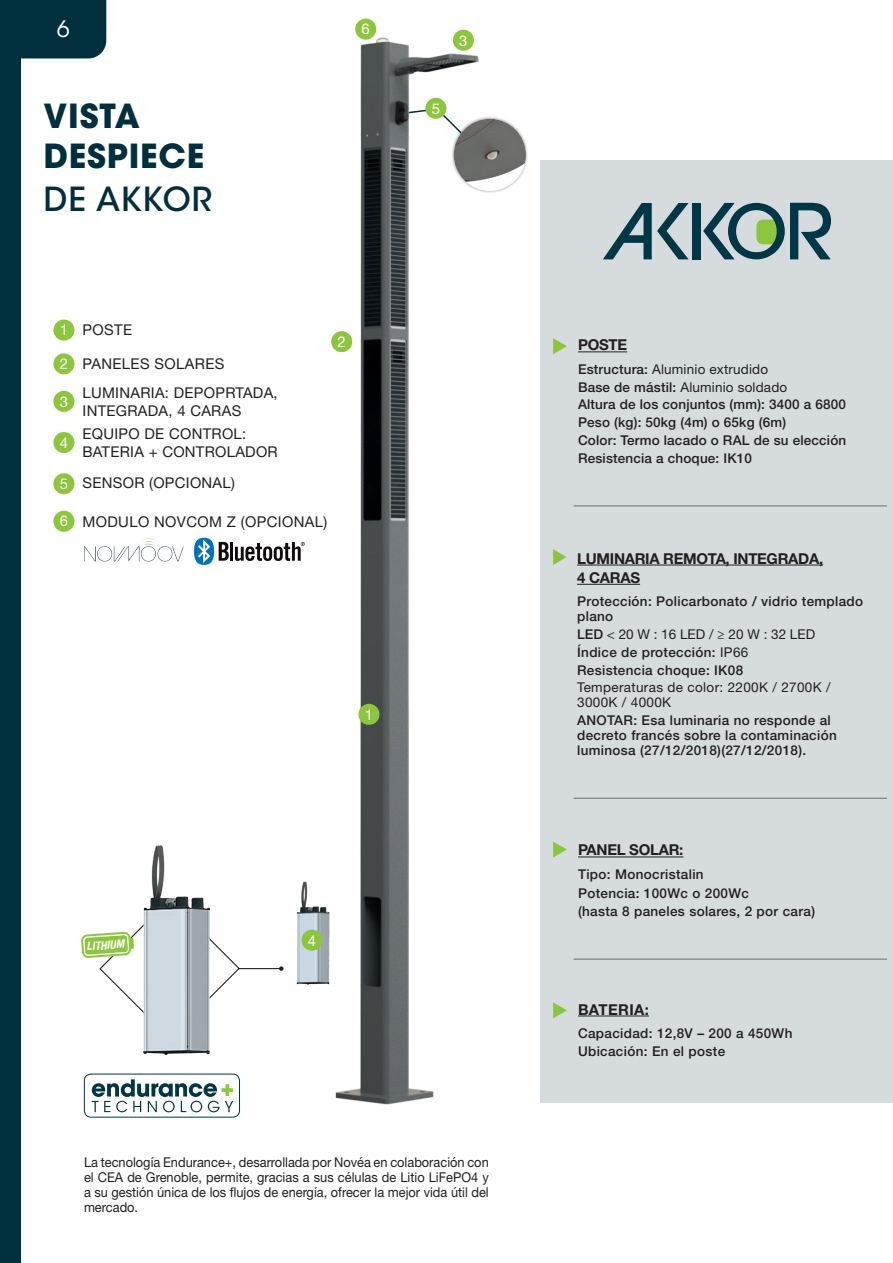
<style>
.page{position:relative;width:893px;height:1263px;background:#fff}
.page>*{position:absolute;margin:0;border:0;box-sizing:border-box;transform-origin:0 0}
.TITRE_1_FR{font:700 33px/39.6px "ITC Avant Garde Std";letter-spacing:.025em;color:#002f3e}
.TITRE_1_FR-2{font:500 33px "ITC Avant Garde Std";letter-spacing:.025em;color:#002f3e}
.t1{font:22.5px "ITC Avant Garde Std";color:#fff}
.t2{font:700 15px "Helvetica Neue LT Std";letter-spacing:-.02em;color:#231f20}
.t3{font:700 15px "Helvetica Neue LT Std";letter-spacing:.025em;color:#231f20}
.t4{font:14.85px/17.9px "Helvetica Neue LT Std";letter-spacing:.02em;color:#231f20}
.t5{font:14.85px "Helvetica Neue LT Std";color:#fff}
.Texte_intro_fr_10_pt{font:500 13.5px/15px "Helvetica Neue LT Std";letter-spacing:.025em;color:#231f20}
.t6{font:13.5px/15px "Helvetica Neue LT Std";letter-spacing:.015em;color:#231f20;text-align:justify;scale:.95 1}
.t7{font:13.5px/15px "Helvetica Neue LT Std";letter-spacing:.015em;color:#231f20}
.t8{font:italic 700 condensed 11.55px "Helvetica Neue LT Std";color:#fff}
.s1{font-weight:500}
.s2{font-weight:400}
</style>
<div class="page">
<img style="left:329px;top:18px;width:150px;height:1087px">
<img style="left:296px;top:881px;width:33px;height:104px">
<div style="left:540px;top:160px;width:353px;height:943px;background:#d6dbde"></div>
<div style="left:53px;top:391px;width:21px;height:21px;background:#8bc63e;border-radius:50%"></div>
<div style="left:358px;top:704px;width:21px;height:21px;background:#8bc63e;border-radius:50%"></div>
<div style="left:301px;top:929px;width:22px;height:22px;background:#8bc63e;border-radius:50%"></div>
<div style="left:331px;top:331px;width:21px;height:21px;background:#8bc63e;border-radius:50%"></div>
<div style="left:453px;top:30px;width:21px;height:21px;background:#8bc63e;border-radius:50%"></div>
<hr style="left:574px;top:505px;width:313px;height:1px;background:#848383">
<hr style="left:574px;top:798px;width:313px;height:1px;background:#848383">
<hr style="left:574px;top:958px;width:313px;height:2px;background:#848383">
<hr style="left:578px;top:351px;width:49px;height:1px;background:#231f20">
<svg style="left:553px;top:338px;width:14px;height:16px"></svg>
<hr style="left:578px;top:856px;width:105px;height:1px;background:#231f20">
<svg style="left:553px;top:841px;width:14px;height:16px"></svg>
<hr style="left:578px;top:1015px;width:71px;height:1px;background:#231f20">
<svg style="left:553px;top:1002px;width:14px;height:16px"></svg>
<hr style="left:577px;top:565px;width:246px;height:1px;background:#231f20">
<hr style="left:577px;top:584px;width:63px;height:1px;background:#231f20">
<svg style="left:553px;top:549px;width:13px;height:16px"></svg>
<hr style="left:206px;top:968px;width:75px;height:1px;background:#231f20">
<svg style="left:279px;top:966px;width:5px;height:5px"></svg>
<div style="left:53px;top:320px;width:21px;height:21px;background:#8bc63e;border-radius:50%"></div>
<div style="left:53px;top:353px;width:21px;height:21px;background:#8bc63e;border-radius:50%"></div>
<div style="left:53px;top:432px;width:21px;height:21px;background:#8bc63e;border-radius:50%"></div>
<svg style="left:92px;top:1079px;width:141px;height:33px"></svg>
<div style="left:84px;top:1074px;width:156px;height:43px;border:1px solid #003747;border-radius:7px"></div>
<svg style="left:81px;top:931px;width:160px;height:72px"></svg>
<img style="left:133px;top:845px;width:86px;height:210px">
<svg style="left:603px;top:203px;width:86px;height:56px"></svg>
<div style="left:692px;top:203px;width:9px;height:56px;background:#003747"></div>
<svg style="left:703px;top:203px;width:128px;height:56px"></svg>
<svg style="left:404px;top:106px;width:67px;height:37px"></svg>
<div style="left:452px;top:117px;width:76px;height:76px;background:#231f20;opacity:.38"></div>
<img style="left:454px;top:119px;width:72px;height:72px;border-radius:36px">
<div style="left:53px;top:473px;width:21px;height:21px;background:#8bc63e;border-radius:50%"></div>
<div style="left:425px;top:98px;width:21px;height:21px;background:#8bc63e;border-radius:50%"></div>
<div style="left:53px;top:511px;width:21px;height:21px;background:#8bc63e;border-radius:50%"></div>
<div style="left:355px;top:19px;width:21px;height:21px;background:#8bc63e;border-radius:50%"></div>
<img style="left:84px;top:537px;width:120px;height:25px">
<hr style="left:230px;top:542px;width:3px;height:19px;background:#110a0c">
<svg style="left:235px;top:542px;width:70px;height:19px"></svg>
<svg style="left:194px;top:538px;width:35px;height:27px"></svg>
<div style="left:0;top:0;width:21px;height:1263px;background:#002f3e"></div>
<div style="left:21px;top:0;width:85px;height:58px;background:#002f3e"></div>
<h2 class="t1" style="left:57px;top:15px;width:14px">6</h2>
<p class="t5" style="left:362px;top:20px;width:10px">6</p>
<p class="TITRE_1_FR" style="left:44px;top:96px;width:162px">VISTA<br>DESPIECE</p>
<p class="TITRE_1_FR-2" style="left:44px;top:179px;width:170px">DE AKKOR</p>
<p class="t5" style="left:60px;top:321px;width:10px">1</p>
<p class="t4" style="left:83px;top:321px;width:51px">POSTE</p>
<p class="t5" style="left:60px;top:355px;width:10px">2</p>
<p class="t4" style="left:83px;top:355px;width:143px">PANELES SOLARES</p>
<p class="t5" style="left:60px;top:392px;width:10px">3</p>
<p class="t5" style="left:60px;top:434px;width:10px">4</p>
<p class="t4" style="left:83px;top:383px;width:197px">LUMINARIA: DEPOPRTADA,<br>INTEGRADA, 4 CARAS</p>
<p class="t4" style="left:83px;top:424px;width:197px">EQUIPO DE CONTROL:<br>BATERIA + CONTROLADOR</p>
<p class="t5" style="left:60px;top:475px;width:10px">5</p>
<p class="t4" style="left:83px;top:473px;width:154px">SENSOR (OPCIONAL)</p>
<p class="t5" style="left:60px;top:512px;width:10px">6</p>
<p class="t4" style="left:83px;top:512px;width:246px">MODULO NOVCOM Z (OPCIONAL)</p>
<p class="t5" style="left:338px;top:333px;width:10px">2</p>
<p class="t5" style="left:459px;top:31px;width:10px">3</p>
<p class="t5" style="left:432px;top:100px;width:10px">5</p>
<p class="t5" style="left:365px;top:705px;width:10px">1</p>
<p class="t8" style="left:86px;top:939px;width:39px;rotate:-4deg">LITHIUM</p>
<p class="t5" style="left:308px;top:932px;width:10px">4</p>
<p class="t6" style="left:84px;top:1154px;width:428px">La tecnología Endurance+, desarrollada por Novéa en colaboración con el CEA de Grenoble, permite, gracias a sus células de Litio LiFePO4 y a su gestión única de los flujos de energía, ofrecer la mejor vida útil del mercado.</p>
<p class="t2" style="left:578px;top:336px;width:51px">POSTE</p>
<p class="t7" style="left:578px;top:361px;width:192px"><span class="s1">Estructura:</span> Aluminio extrudido</p>
<p class="t7" style="left:578px;top:379px;width:211px"><span class="s1">Base de mástil:</span> Aluminio soldado</p>
<p class="Texte_intro_fr_10_pt" style="left:578px;top:397px;width:269px">Altura de los conjuntos (mm): 3400 a 6800</p>
<p class="Texte_intro_fr_10_pt" style="left:578px;top:415px;width:210px">Peso (kg): 50kg (4m) o 65kg (6m)</p>
<p class="Texte_intro_fr_10_pt" style="left:578px;top:432px;width:270px">Color: Termo lacado o RAL de su elección</p>
<p class="Texte_intro_fr_10_pt" style="left:578px;top:450px;width:175px">Resistencia a choque: IK10</p>
<p class="t2" style="left:577px;top:549px;width:247px">LUMINARIA REMOTA, INTEGRADA,</p>
<p class="t2" style="left:577px;top:568px;width:64px">4 CARAS</p>
<p class="Texte_intro_fr_10_pt" style="left:577px;top:594px;width:288px">Protección: Policarbonato / vidrio templado plano</p>
<p class="t7" style="left:577px;top:627px;width:240px"><span class="s1">LED</span> &lt; 20 W : 16 LED / ≥ 20 W : 32 LED</p>
<p class="Texte_intro_fr_10_pt" style="left:577px;top:644px;width:173px">Índice de protección: <span class="s2">IP66</span></p>
<p class="Texte_intro_fr_10_pt" style="left:577px;top:662px;width:168px">Resistencia choque: IK08</p>
<p class="t7" style="left:577px;top:680px;width:255px">Temperaturas de color: 2200K / 2700K /<br>3000K / 4000K</p>
<p class="Texte_intro_fr_10_pt" style="left:577px;top:713px;width:261px">ANOTAR: Esa luminaria no responde al decreto francés sobre la contaminación luminosa (27/12/2018)(27/12/2018).</p>
<p class="t2" style="left:578px;top:841px;width:107px">PANEL SOLAR:</p>
<p class="Texte_intro_fr_10_pt" style="left:578px;top:866px;width:127px">Tipo: Monocristalin</p>
<p class="Texte_intro_fr_10_pt" style="left:578px;top:886px;width:173px">Potencia: 100Wc o 200Wc</p>
<p class="Texte_intro_fr_10_pt" style="left:578px;top:903px;width:239px">(hasta 8 paneles solares, 2 por cara)</p>
<p class="t3" style="left:578px;top:1000px;width:72px">BATERIA:</p>
<p class="Texte_intro_fr_10_pt" style="left:578px;top:1025px;width:216px">Capacidad: 12,8V – 200 a 450Wh</p>
<p class="Texte_intro_fr_10_pt" style="left:578px;top:1043px;width:149px">Ubicación: En el poste</p>
</div>
